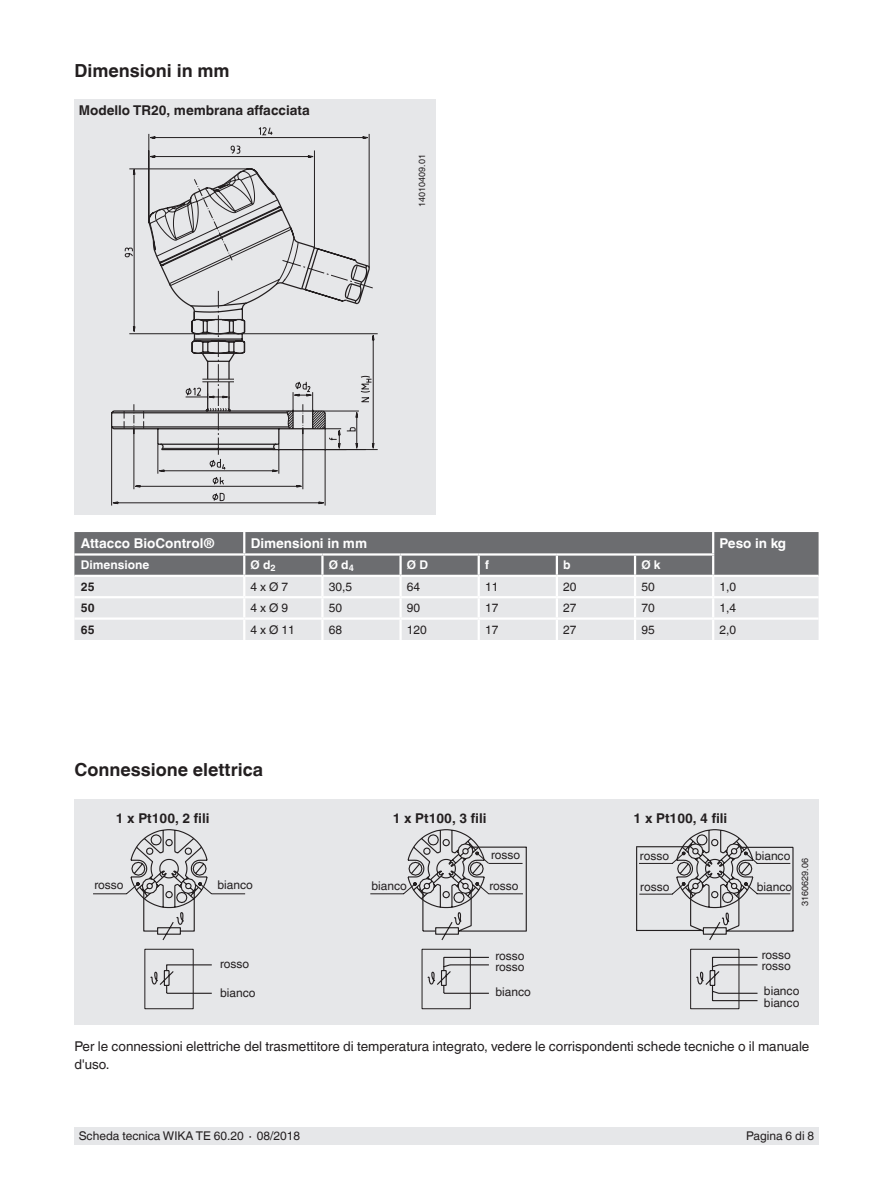
<style>
.page{position:relative;width:893px;height:1188px;background:#fff}
.page>*{position:absolute;margin:0;border:0;box-sizing:border-box;transform-origin:0 0}
.t1{font:700 18px "Helvetica World";color:#231f20}
.t2{font:13.5px/18px "Helvetica World";color:#231f20}
.t3{font:700 13.5px "Helvetica World";color:#231f20}
.t4{font:700 13.5px "Helvetica World";color:#fff}
.t5{font:12px/11.7px "Helvetica World";color:#231f20}
.t6{font:700 12px "Helvetica World";color:#fff}
.t7{font:700 12px "Helvetica World";color:#231f20}
.t8{font:9px "Helvetica World";color:#231f20}
</style>
<div class="page">
<div style="left:74px;top:1128px;width:745px;height:17px;background:#e6e7e9"></div>
<div style="left:74px;top:99px;width:362px;height:415px;background:#e6e7e9"></div>
<div style="left:74px;top:799px;width:745px;height:226px;background:#e6e7e9"></div>
<div style="left:74px;top:620px;width:745px;height:20px;background:#e6e7e9"></div>
<hr style="left:243px;top:620px;width:2px;height:20px;background:#fff">
<hr style="left:321px;top:620px;width:3px;height:20px;background:#fff">
<hr style="left:399px;top:620px;width:3px;height:20px;background:#fff">
<hr style="left:478px;top:620px;width:2px;height:20px;background:#fff">
<hr style="left:556px;top:620px;width:2px;height:20px;background:#fff">
<hr style="left:634px;top:620px;width:2px;height:20px;background:#fff">
<hr style="left:712px;top:620px;width:2px;height:20px;background:#fff">
<svg style="left:74px;top:532px;width:745px;height:85px;background:#aeafb1"></svg>
<hr style="left:713px;top:575px;width:106px;height:2px;background:#fff">
<svg style="left:111px;top:333px;width:267px;height:173px"></svg>
<svg style="left:111px;top:333px;width:256px;height:118px"></svg>
<svg style="left:124px;top:127px;width:246px;height:228px"></svg>
<svg style="left:130px;top:829px;width:617px;height:63px"></svg>
<svg style="left:135px;top:846px;width:658px;height:164px"></svg>
<svg style="left:639px;top:883px;width:45px;height:12px"></svg>
<hr style="left:472px;top:847px;width:55px;height:1px;background:#231f20">
<hr style="left:526px;top:847px;width:1px;height:84px;background:#231f20">
<h1 class="t1" style="left:74px;top:60px;width:157px">Dimensioni in mm</h1>
<p class="t3" style="left:79px;top:102px;width:233px">Modello TR20, membrana affacciata</p>
<p class="t8" style="left:417px;top:207px;width:54px;rotate:-90deg">14010409.01</p>
<p class="t4" style="left:81px;top:536px;width:136px">Attacco BioControl®</p>
<p class="t4" style="left:251px;top:536px;width:118px">Dimensioni in mm</p>
<p class="t4" style="left:720px;top:536px;width:68px">Peso in kg</p>
<p class="t6" style="left:81px;top:558px;width:70px">Dimensione</p>
<p class="t6" style="left:251px;top:558px;width:27px">Ø d<sub>2</sub></p>
<p class="t6" style="left:329px;top:558px;width:27px">Ø d<sub>4</sub></p>
<p class="t6" style="left:407px;top:558px;width:23px">Ø D</p>
<p class="t6" style="left:485px;top:558px;width:5px">f</p>
<p class="t6" style="left:563px;top:558px;width:9px">b</p>
<p class="t6" style="left:641px;top:558px;width:21px">Ø k</p>
<p class="t7" style="left:81px;top:580px;width:15px">25</p>
<p class="t5" style="left:251px;top:581px;width:39px">4 x Ø 7</p>
<p class="t5" style="left:329px;top:581px;width:25px">30,5</p>
<p class="t5" style="left:407px;top:581px;width:15px">64</p>
<p class="t5" style="left:485px;top:581px;width:15px">11</p>
<p class="t5" style="left:563px;top:581px;width:15px">20</p>
<p class="t5" style="left:641px;top:581px;width:15px">50</p>
<p class="t5" style="left:719px;top:581px;width:18px">1,0</p>
<p class="t7" style="left:81px;top:601px;width:15px">50</p>
<p class="t5" style="left:251px;top:602px;width:39px">4 x Ø 9</p>
<p class="t5" style="left:329px;top:602px;width:15px">50</p>
<p class="t5" style="left:407px;top:602px;width:15px">90</p>
<p class="t5" style="left:485px;top:602px;width:15px">17</p>
<p class="t5" style="left:563px;top:602px;width:15px">27</p>
<p class="t5" style="left:641px;top:602px;width:15px">70</p>
<p class="t5" style="left:719px;top:602px;width:18px">1,4</p>
<p class="t7" style="left:81px;top:622px;width:15px">65</p>
<p class="t5" style="left:251px;top:624px;width:46px">4 x Ø 11</p>
<p class="t5" style="left:329px;top:624px;width:15px">68</p>
<p class="t5" style="left:407px;top:624px;width:22px">120</p>
<p class="t5" style="left:485px;top:624px;width:15px">17</p>
<p class="t5" style="left:563px;top:624px;width:15px">27</p>
<p class="t5" style="left:641px;top:624px;width:15px">95</p>
<p class="t5" style="left:719px;top:624px;width:18px">2,0</p>
<h1 class="t1" style="left:74px;top:759px;width:190px">Connessione elettrica</h1>
<p class="t3" style="left:116px;top:810px;width:95px">1 x Pt100, 2 fili</p>
<p class="t3" style="left:393px;top:810px;width:95px">1 x Pt100, 3 fili</p>
<p class="t3" style="left:634px;top:810px;width:95px">1 x Pt100, 4 fili</p>
<p class="t5" style="left:94px;top:879px;width:31px">rosso</p>
<p class="t5" style="left:217px;top:879px;width:37px">bianco</p>
<p class="t5" style="left:220px;top:958px;width:31px">rosso</p>
<p class="t5" style="left:371px;top:880px;width:37px">bianco</p>
<p class="t5" style="left:491px;top:849px;width:31px">rosso</p>
<p class="t5" style="left:640px;top:850px;width:31px">rosso</p>
<p class="t5" style="left:640px;top:881px;width:31px">rosso</p>
<p class="t5" style="left:489px;top:880px;width:31px">rosso</p>
<p class="t5" style="left:495px;top:950px;width:31px">rosso</p>
<p class="t5" style="left:495px;top:961px;width:31px">rosso</p>
<p class="t5" style="left:220px;top:987px;width:37px">bianco</p>
<p class="t5" style="left:495px;top:986px;width:37px">bianco</p>
<p class="t5" style="left:755px;top:850px;width:37px">bianco</p>
<p class="t5" style="left:757px;top:881px;width:37px">bianco</p>
<p class="t8" style="left:800px;top:906px;width:49px;rotate:-90deg">3160629.06</p>
<p class="t5" style="left:762px;top:949px;width:31px;line-height:10.8px">rosso rosso</p>
<p class="t5" style="left:764px;top:985px;width:37px">bianco bianco</p>
<p class="t2" style="left:74px;top:1038px;width:736px">Per le connessioni elettriche del trasmettitore di temperatura integrato, vedere le corrispondenti schede tecniche o il manuale d'uso.</p>
<p class="t5" style="left:79px;top:1130px;width:223px">Scheda tecnica WIKA TE 60.20 ∙ 08/2018</p>
<p class="t5" style="left:746px;top:1130px;width:70px">Pagina 6 di 8</p>
</div>
